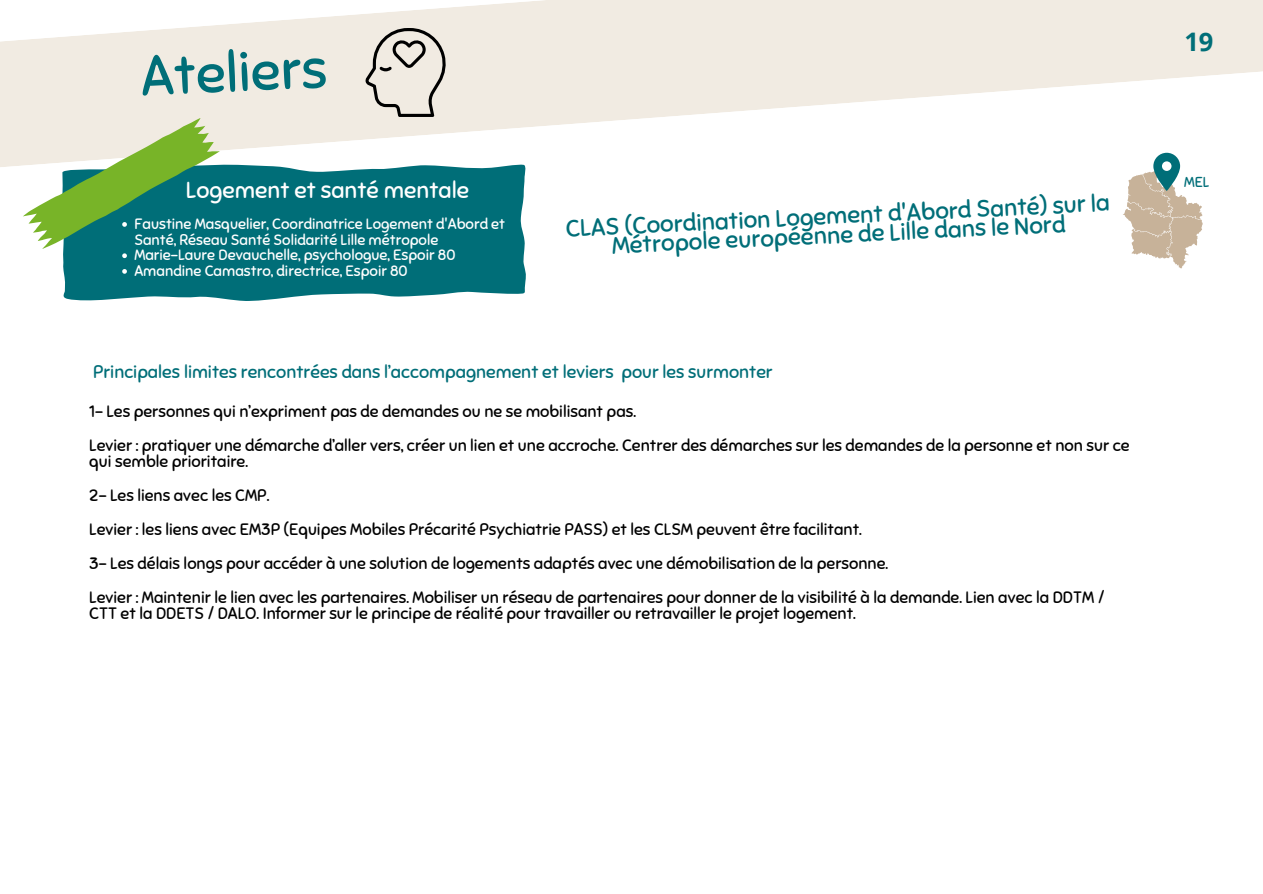
<style>
.page{position:relative;width:1263px;height:894px;background:#fff}
.page>*{position:absolute;margin:0;border:0;box-sizing:border-box;transform-origin:0 0}
.t1{font:55.65px "Sniglet";color:#006e78}
.t2{font:700 25.5px "Open Sans";color:#006e78}
.t3{font:24px/19.2px "Sniglet";color:#006e78;text-align:center}
.t4{font:23.1px "Sniglet";color:#fff}
.t5{font:18px "Sniglet";color:#006e78}
.t6{font:16.5px/16.8px "Sniglet";color:#000}
.t7{font:15px/15.6px "Sniglet";color:#fff}
.t8{font:14.4px "Sniglet";color:#006e78}
</style>
<div class="page">
<svg style="left:0;top:0;width:1263px;height:167px;fill:#f1ebe2"></svg>
<svg style="left:63px;top:164px;width:464px;height:137px;background:#137982"></svg>
<svg style="left:23px;top:118px;width:197px;height:140px;background:#78b08b"></svg>
<svg style="left:122px;top:269px;width:5px;height:5px"></svg>
<svg style="left:1123px;top:153px;width:79px;height:116px"></svg>
<svg style="left:365px;top:28px;width:82px;height:89px;background:#cac5be"></svg>
<p class="t1" style="left:139px;top:43px;width:188px;rotate:-3deg">Ateliers</p>
<p class="t4" style="left:186px;top:176px;width:285px">Logement et santé mentale</p>
<h1 class="t7" style="left:134px;top:216px;width:372px">Faustine Masquelier, Coordinatrice Logement d'Abord et<br>Santé, Réseau Santé Solidarité Lille métropole</h1>
<p class="t7" style="left:134px;top:247px;width:323px">Marie-Laure Devauchelle, psychologue, Espoir 80</p>
<h3 class="t7" style="left:134px;top:263px;width:275px">Amandine Camastro, directrice, Espoir 80</h3>
<h4 class="t3" style="left:565px;top:220px;width:546px;rotate:-3deg">CLAS (Coordination Logement d'Abord Santé) sur la<br>Métropole européenne de Lille dans le Nord</h4>
<p class="t5" style="left:93px;top:361px;width:681px">Principales limites rencontrées dans l’accompagnement et leviers pour les surmonter</p>
<p class="t6" style="left:89px;top:402px;width:548px">1- Les personnes qui n’expriment pas de demandes ou ne se mobilisant pas.</p>
<p class="t6" style="left:89px;top:436px;width:1042px">Levier : pratiquer une démarche d’aller vers, créer un lien et une accroche. Centrer des démarches sur les demandes de la personne et non sur ce qui semble prioritaire.</p>
<p class="t6" style="left:89px;top:487px;width:182px">2- Les liens avec les CMP.</p>
<h5 class="t6" style="left:89px;top:521px;width:774px">Levier : les liens avec EM3P (Equipes Mobiles Précarité Psychiatrie PASS) et les CLSM peuvent être facilitant.</h5>
<h3 class="t6" style="left:89px;top:554px;width:800px">3- Les délais longs pour accéder à une solution de logements adaptés avec une démobilisation de la personne.</h3>
<h4 class="t6" style="left:89px;top:588px;width:1017px">Levier : Maintenir le lien avec les partenaires. Mobiliser un réseau de partenaires pour donner de la visibilité à la demande. Lien avec la DDTM /<br>CTT et la DDETS / DALO. Informer sur le principe de réalité pour travailler ou retravailler le projet logement.</h4>
<h2 class="t2" style="left:1184px;top:24px;width:31px">19</h2>
<h4 class="t8" style="left:1184px;top:173px;width:27px">MEL</h4>
</div>
